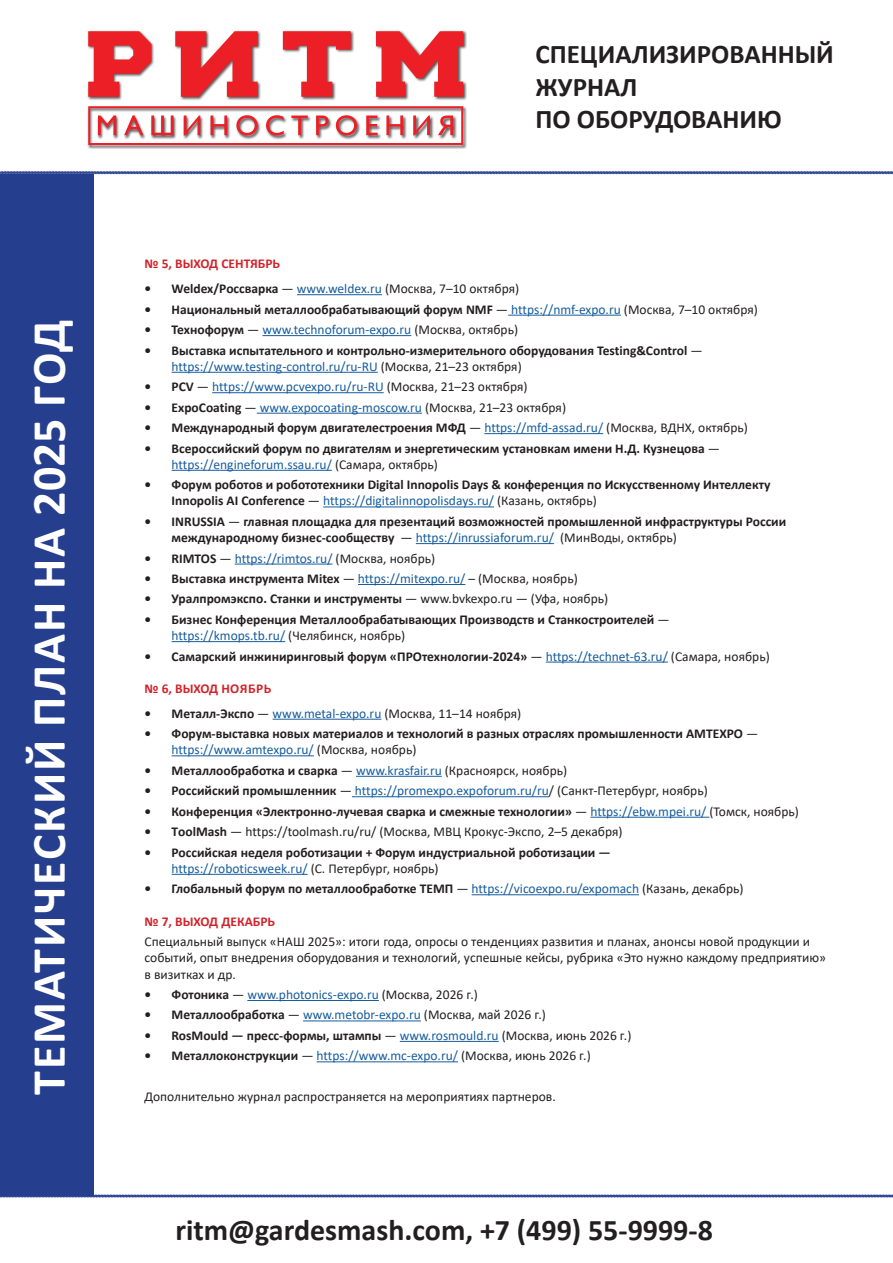
<style>
.page{position:relative;width:893px;height:1263px;background:#fff}
.page>*{position:absolute;margin:0;border:0;box-sizing:border-box;transform-origin:0 0}
.t1{font:700 48px "Calibri";letter-spacing:.04em;color:#fff}
.t2{font:700 30px "Calibri";color:#231f20}
.t3{font:700 27px/32.4px "Calibri";color:#231f20}
.t4{font:700 13.5px "Calibri";color:#231f20}
.t5{font:13.5px "Calibri";color:#175d9e}
.t6{font:13.5px/16.2px "Calibri";color:#231f20}
.t7{font:700 13.5px "Calibri";color:#d1232a}
.t8{font:700 13.5px "Calibri";letter-spacing:.02em;color:#d1232a}
.s1{font-weight:700}
.s2{color:#175d9e}
.s3{font-weight:400}
.s4{font-weight:400;color:#175d9e}
.s5{font-weight:700;color:#231f20}
.s6{color:#231f20}
</style>
<div class="page">
<svg style="left:0;top:1194px;width:893px;height:4px;background:#7888b9"></svg>
<svg style="left:0;top:171px;width:893px;height:4px;background:#7585b7"></svg>
<div style="left:0;top:174px;width:94px;height:1022px;background:#253f8e"></div>
<div style="left:88px;top:31px;width:379px;height:118px;background:#231f20;opacity:.75"></div>
<svg style="left:88px;top:106px;width:375px;height:39px"></svg>
<svg style="left:376px;top:31px;width:87px;height:66px"></svg>
<svg style="left:283px;top:31px;width:68px;height:66px"></svg>
<svg style="left:175px;top:31px;width:83px;height:66px"></svg>
<svg style="left:88px;top:31px;width:63px;height:66px"></svg>
<hr style="left:297px;top:294px;width:85px;height:1px;background:#175d9e">
<hr style="left:508px;top:315px;width:113px;height:1px;background:#175d9e">
<hr style="left:262px;top:335px;width:149px;height:1px;background:#175d9e">
<hr style="left:172px;top:372px;width:206px;height:1px;background:#175d9e">
<hr style="left:212px;top:392px;width:172px;height:1px;background:#175d9e">
<hr style="left:257px;top:413px;width:165px;height:1px;background:#175d9e">
<hr style="left:484px;top:433px;width:119px;height:1px;background:#175d9e">
<hr style="left:172px;top:470px;width:160px;height:1px;background:#175d9e">
<hr style="left:323px;top:506px;width:171px;height:1px;background:#175d9e">
<hr style="left:416px;top:543px;width:138px;height:1px;background:#175d9e">
<hr style="left:235px;top:564px;width:98px;height:1px;background:#175d9e">
<hr style="left:358px;top:584px;width:107px;height:1px;background:#175d9e">
<hr style="left:172px;top:641px;width:113px;height:1px;background:#175d9e">
<hr style="left:546px;top:662px;width:122px;height:1px;background:#175d9e">
<hr style="left:273px;top:719px;width:108px;height:1px;background:#175d9e">
<hr style="left:172px;top:755px;width:142px;height:1px;background:#175d9e">
<hr style="left:356px;top:776px;width:86px;height:1px;background:#175d9e">
<hr style="left:352px;top:796px;width:197px;height:1px;background:#175d9e">
<hr style="left:590px;top:817px;width:119px;height:1px;background:#175d9e">
<hr style="left:172px;top:874px;width:136px;height:1px;background:#175d9e">
<hr style="left:472px;top:894px;width:167px;height:1px;background:#175d9e">
<hr style="left:247px;top:1000px;width:132px;height:1px;background:#175d9e">
<hr style="left:303px;top:1020px;width:118px;height:1px;background:#175d9e">
<hr style="left:400px;top:1041px;width:99px;height:1px;background:#175d9e">
<hr style="left:317px;top:1061px;width:141px;height:1px;background:#175d9e">
<p class="t1" style="left:15px;top:1095px;width:776px;rotate:-90deg">ТЕМАТИЧЕСКИЙ ПЛАН НА 2025 ГОД</p>
<p class="t3" style="left:535px;top:38px;width:300px">СПЕЦИАЛИЗИРОВАННЫЙ<br>ЖУРНАЛ</p>
<p class="t3" style="left:535px;top:103px;width:248px">ПО ОБОРУДОВАНИЮ</p>
<p class="t7" style="left:145px;top:254px;width:137px">№ 5, ВЫХОД СЕНТЯБРЬ</p>
<p class="t6" style="left:145px;top:280px;width:376px"><span class="s1">• Weldex/Россварка</span> — <span class="s2">www.weldex.ru</span> (Москва, 7–10 октября)</p>
<p class="t4" style="left:145px;top:300px;width:615px">• Национальный металлообрабатывающий форум NMF <span class="s3">—</span> <span class="s4">https://nmf-expo.ru</span> <span class="s3">(Москва, 7–10 октября)</span></p>
<p class="t5" style="left:145px;top:320px;width:375px"><span class="s5">• Технофорум</span> <span class="s6">—</span> www.technoforum-expo.ru <span class="s6">(Москва, октябрь)</span></p>
<p class="t4" style="left:145px;top:340px;width:559px">• Выставка испытательного и контрольно-измерительного оборудования Testing&amp;Control <span class="s3">—</span></p>
<p class="t5" style="left:172px;top:357px;width:352px">https://www.testing-control.ru/ru-RU <span class="s6">(Москва, 21–23 октября)</span></p>
<p class="t5" style="left:145px;top:377px;width:385px"><span class="s5">• PCV</span> <span class="s6">—</span> https://www.pcvexpo.ru/ru-RU <span class="s6">(Москва, 21–23 октября)</span></p>
<p class="t5" style="left:145px;top:398px;width:423px"><span class="s5">• ExpoCoating</span> <span class="s6">—</span> www.expocoating-moscow.ru <span class="s6">(Москва, 21–23 октября)</span></p>
<p class="t4" style="left:145px;top:418px;width:605px">• Международный форум двигателестроения МФД <span class="s3">—</span> <span class="s4">https://mfd-assad.ru/</span> <span class="s3">(Москва, ВДНХ, октябрь)</span></p>
<p class="t4" style="left:145px;top:438px;width:577px">• Всероссийский форум по двигателям и энергетическим установкам имени Н.Д. Кузнецова <span class="s3">—</span></p>
<p class="t5" style="left:172px;top:455px;width:268px">https://engineforum.ssau.ru/ <span class="s6">(Самара, октябрь)</span></p>
<p class="t4" style="left:145px;top:475px;width:627px">• Форум роботов и робототехники Digital Innopolis Days &amp; конференция по Искусственному Интеллекту</p>
<p class="t5" style="left:172px;top:492px;width:427px"><span class="s5">Innopolis AI Conference</span> <span class="s6">—</span> https://digitalinnopolisdays.ru/ <span class="s6">(Казань, октябрь)</span></p>
<p class="t4" style="left:145px;top:512px;width:643px">• INRUSSIA <span class="s3">—</span> главная площадка для презентаций возможностей промышленной инфраструктуры России</p>
<p class="t4" style="left:172px;top:528px;width:507px">международному бизнес-сообществу <span class="s3">—</span> <span class="s4">https://inrussiaforum.ru/</span> <span class="s3">(МинВоды, октябрь)</span></p>
<p class="t5" style="left:145px;top:549px;width:292px"><span class="s5">• RIMTOS</span> <span class="s6">—</span> https://rimtos.ru/ <span class="s6">(Москва, ноябрь)</span></p>
<p class="t4" style="left:145px;top:569px;width:435px">• Выставка инструмента Mitex <span class="s3">—</span> <span class="s4">https://mitexpo.ru/</span> <span class="s3">– (Москва, ноябрь)</span></p>
<p class="t4" style="left:145px;top:589px;width:465px">• Уралпромэкспо. Станки и инструменты <span class="s3">— www.bvkexpo.ru — (Уфа, ноябрь)</span></p>
<p class="t4" style="left:145px;top:610px;width:527px">• Бизнес Конференция Металлообрабатывающих Производств и Станкостроителей <span class="s3">—</span></p>
<p class="t5" style="left:172px;top:626px;width:235px">https://kmops.tb.ru/ <span class="s6">(Челябинск, ноябрь)</span></p>
<p class="t4" style="left:145px;top:646px;width:627px">• Самарский инжиниринговый форум «ПРОтехнологии-2024» <span class="s3">—</span> <span class="s4">https://technet-63.ru/</span> <span class="s3">(Самара, ноябрь)</span></p>
<p class="t8" style="left:145px;top:679px;width:128px">№ 6, ВЫХОД НОЯБРЬ</p>
<p class="t6" style="left:145px;top:705px;width:378px"><span class="s1">• Металл-Экспо</span> — <span class="s2">www.metal-expo.ru</span> (Москва, 11–14 ноября)</p>
<p class="t4" style="left:145px;top:724px;width:615px">• Форум-выставка новых материалов и технологий в разных отраслях промышленности AMTEXPO <span class="s3">—</span></p>
<p class="t5" style="left:172px;top:740px;width:246px">https://www.amtexpo.ru/ <span class="s6">(Москва, ноябрь)</span></p>
<p class="t4" style="left:145px;top:761px;width:424px">• Металлообработка и сварка <span class="s3">—</span> <span class="s4">www.krasfair.ru</span> <span class="s3">(Красноярск, ноябрь)</span></p>
<p class="t5" style="left:145px;top:781px;width:565px"><span class="s5">• Российский промышленник</span> <span class="s6">—</span> https://promexpo.expoforum.ru/ru<span class="s6">/ (Санкт-Петербург, ноябрь)</span></p>
<p class="t4" style="left:145px;top:802px;width:656px">• Конференция «Электронно-лучевая сварка и смежные технологии» <span class="s3">—</span> <span class="s4">https://ebw.mpei.ru/</span> <span class="s3">(Томск, ноябрь)</span></p>
<p class="t6" style="left:145px;top:823px;width:479px"><span class="s1">• ТoolMash</span> — https://toolmash.ru/ru/ (Москва, МВЦ Крокус-Экспо, 2–5 декабря)</p>
<p class="t4" style="left:145px;top:842px;width:468px">• Российская неделя роботизации + Форум индустриальной роботизации —</p>
<p class="t5" style="left:172px;top:859px;width:269px">https://roboticsweek.ru/ <span class="s6">(С. Петербург, ноябрь)</span></p>
<p class="t4" style="left:145px;top:879px;width:600px">• Глобальный форум по металлообработке ТЕМП <span class="s3">—</span> <span class="s4">https://vicoexpo.ru/expomach</span> <span class="s3">(Казань, декабрь)</span></p>
<p class="t7" style="left:145px;top:912px;width:132px">№ 7, ВЫХОД ДЕКАБРЬ</p>
<p class="t6" style="left:145px;top:933px;width:683px">Специальный выпуск «НАШ 2025»: итоги года, опросы о тенденциях развития и планах, анонсы новой продукции и событий, опыт внедрения оборудования и технологий, успешные кейсы, рубрика «Это нужно каждому предприятию»</p>
<p class="t6" style="left:145px;top:965px;width:93px">в визитках и др.</p>
<p class="t5" style="left:145px;top:985px;width:335px"><span class="s5">• Фотоника</span> <span class="s6">—</span> www.photonics-expo.ru <span class="s6">(Москва, 2026 г.)</span></p>
<p class="t6" style="left:145px;top:1006px;width:403px"><span class="s1">• Металлообработка</span> — <span class="s2">www.metobr-expo.ru</span> (Москва, май 2026 г.)</p>
<p class="t4" style="left:145px;top:1026px;width:488px">• RosMould — пресс-формы, штампы <span class="s3">—</span> <span class="s4">www.rosmould.ru</span> <span class="s3">(Москва, июнь 2026 г.)</span></p>
<p class="t5" style="left:145px;top:1046px;width:448px"><span class="s5">• Металлоконструкции</span> <span class="s6">—</span> https://www.mc-expo.ru/ <span class="s6">(Москва, июнь 2026 г.)</span></p>
<p class="t6" style="left:145px;top:1088px;width:413px">Дополнительно журнал распространяется на мероприятиях партнеров.</p>
<p class="t2" style="left:175px;top:1208px;width:539px">ritm@gardesmash.com, +7 (499) 55-9999-8</p>
</div>
